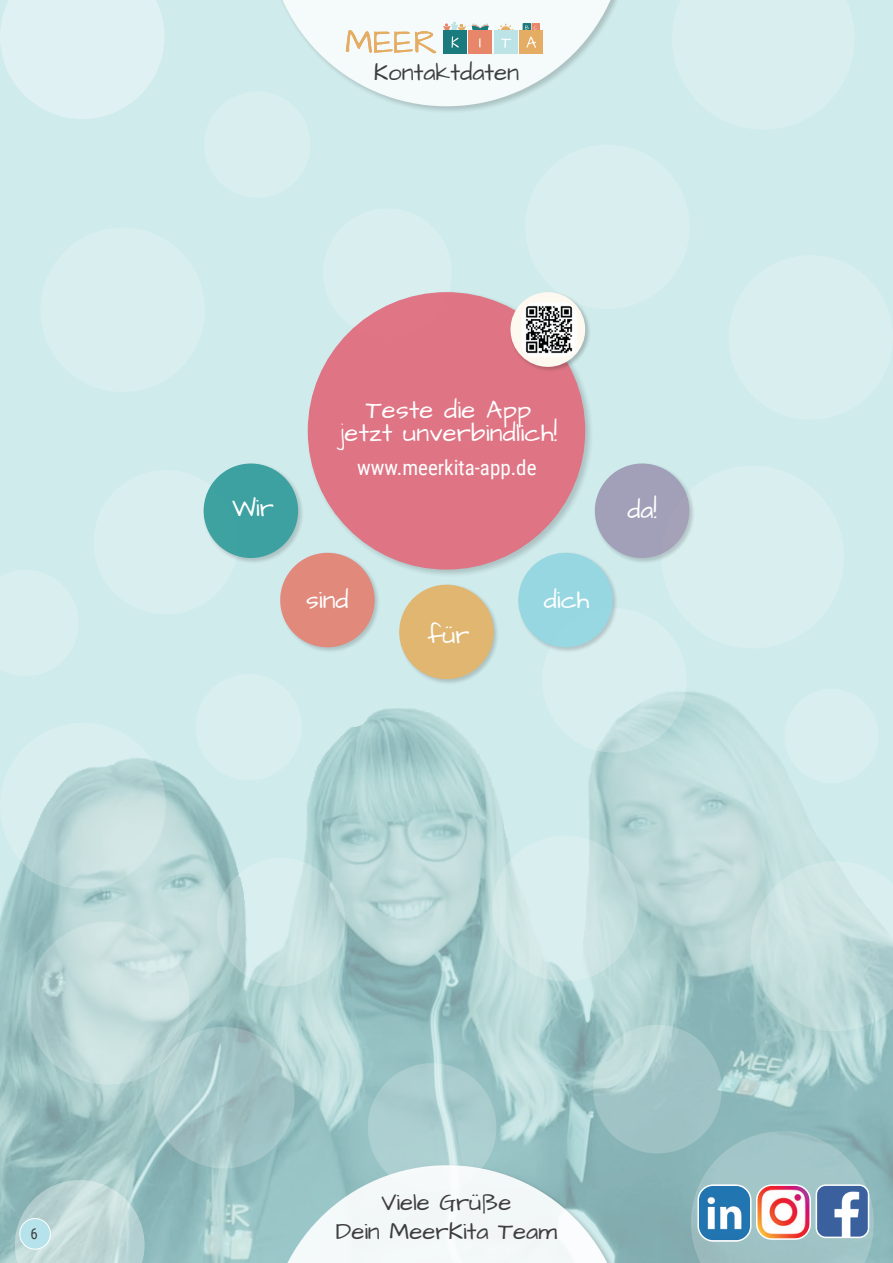
<style>
.page{position:relative;width:893px;height:1263px;background:#cfebec}
.page>*{position:absolute;margin:0;border:0;box-sizing:border-box;transform-origin:0 0}
.t1{font:25.5px/22.5px "Architects Daughter";letter-spacing:.01em;color:#fff;text-align:center}
.t2{font:24px/28.5px "Architects Daughter";color:#3e3e3f;text-align:center}
.t3{font:21px "Roboto Condensed";color:#fff}
.t4{font:14.85px "Roboto Condensed";color:#3e3e3f}
</style>
<div class="page">
<img style="left:0;top:692px;width:893px;height:571px">
<div style="left:196px;top:674px;width:106px;height:106px;background:#d8eeef;border-radius:50%"></div>
<svg style="left:153px;top:1027px;width:142px;height:141px;background:#a4c5c6"></svg>
<svg style="left:593px;top:1025px;width:129px;height:128px;background:#a7c9ca"></svg>
<svg style="left:368px;top:1063px;width:128px;height:129px;background:#adcfd1"></svg>
<div style="left:323px;top:208px;width:129px;height:129px;background:#d8eeef;border-radius:50%"></div>
<svg style="left:217px;top:858px;width:128px;height:128px"></svg>
<div style="left:204px;top:91px;width:106px;height:107px;background:#d8eeef;border-radius:50%"></div>
<svg style="left:15px;top:1180px;width:130px;height:83px"></svg>
<div style="left:525px;top:145px;width:165px;height:164px;background:#d8eeef;border-radius:50%"></div>
<div style="left:40px;top:227px;width:165px;height:165px;background:#d8eeef;border-radius:50%"></div>
<svg style="left:0;top:0;width:164px;height:119px"></svg>
<div style="left:661px;top:466px;width:183px;height:182px;background:#d8eeef;border-radius:50%"></div>
<svg style="left:27px;top:922px;width:163px;height:163px"></svg>
<svg style="left:0;top:723px;width:166px;height:166px"></svg>
<svg style="left:691px;top:1131px;width:183px;height:132px;background:#9ac0c2"></svg>
<div style="left:728px;top:255px;width:165px;height:165px;background:#d8eeef;border-radius:50%"></div>
<svg style="left:542px;top:608px;width:145px;height:145px;fill:#d8eeef"></svg>
<div style="left:94px;top:470px;width:144px;height:144px;background:#d8eeef;border-radius:50%"></div>
<svg style="left:750px;top:861px;width:143px;height:170px"></svg>
<svg style="left:492px;top:836px;width:146px;height:145px"></svg>
<div style="left:784px;top:689px;width:95px;height:94px;background:#d8eeef;border-radius:50%"></div>
<div style="left:20px;top:1218px;width:30px;height:31px;background:#b5e2eb;border-radius:50%"></div>
<div style="left:19px;top:1218px;width:32px;height:31px;border:1px solid #fff;border-radius:50%"></div>
<div style="left:306px;top:290px;width:287px;height:288px;background:#231f20;opacity:.25"></div>
<div style="left:308px;top:292px;width:277px;height:278px;background:#df7484;border-radius:50%"></div>
<div style="left:275px;top:0;width:343px;height:114px;background:#231f20;opacity:.25"></div>
<svg style="left:275px;top:0;width:343px;height:106px"></svg>
<div style="left:398px;top:583px;width:102px;height:102px;background:#231f20;opacity:.25"></div>
<div style="left:399px;top:585px;width:95px;height:94px;background:#e0b670;border-radius:50%"></div>
<div style="left:279px;top:552px;width:101px;height:101px;background:#231f20;opacity:.25"></div>
<div style="left:280px;top:553px;width:95px;height:94px;background:#e18a7c;border-radius:50%"></div>
<div style="left:517px;top:552px;width:102px;height:101px;background:#231f20;opacity:.25"></div>
<div style="left:518px;top:553px;width:95px;height:94px;background:#96d7e2;border-radius:50%"></div>
<div style="left:509px;top:291px;width:82px;height:82px;background:#231f20;opacity:.25"></div>
<div style="left:510px;top:292px;width:75px;height:75px;background:#fef9f0;border-radius:50%"></div>
<img style="left:525px;top:305px;width:49px;height:49px">
<div style="left:522px;top:302px;width:55px;height:55px;border:2px solid #fff;border-radius:13px"></div>
<img style="left:698px;top:1185px;width:53px;height:56px">
<div style="left:697px;top:1184px;width:54px;height:58px;border:2px solid #fff;border-radius:15px"></div>
<img style="left:757px;top:1185px;width:53px;height:54px">
<div style="left:756px;top:1184px;width:55px;height:56px;border:2px solid #fff;border-radius:15px"></div>
<img style="left:816px;top:1185px;width:52px;height:52px">
<div style="left:816px;top:1184px;width:53px;height:54px;border:2px solid #fff;border-radius:9px"></div>
<div style="left:202px;top:462px;width:102px;height:102px;background:#231f20;opacity:.25"></div>
<div style="left:204px;top:463px;width:94px;height:95px;background:#3ca1a0;border-radius:50%"></div>
<div style="left:594px;top:462px;width:101px;height:102px;background:#231f20;opacity:.25"></div>
<div style="left:595px;top:463px;width:94px;height:95px;background:#a2a0b8;border-radius:50%"></div>
<div style="left:276px;top:1163px;width:342px;height:100px;background:#231f20;opacity:.25"></div>
<svg style="left:276px;top:1165px;width:342px;height:98px;background:#d4e5e5"></svg>
<p class="t2" style="left:374px;top:59px;width:147px">Kontaktdaten</p>
<p class="t1" style="left:232px;top:498px;width:43px">Wir</p>
<p class="t1" style="left:340px;top:400px;width:219px">Teste die App jetzt unverbindlich!</p>
<p class="t3" style="left:357px;top:453px;width:181px">www.meerkita-app.de</p>
<p class="t1" style="left:306px;top:589px;width:44px">sind</p>
<p class="t1" style="left:427px;top:624px;width:44px">für</p>
<p class="t1" style="left:544px;top:589px;width:47px">dich</p>
<p class="t1" style="left:627px;top:500px;width:31px">da!</p>
<p class="t4" style="left:31px;top:1223px;width:9px">6</p>
<p class="t2" style="left:336px;top:1189px;width:223px">Viele Grüße<br>Dein MeerKita Team</p>
</div>
